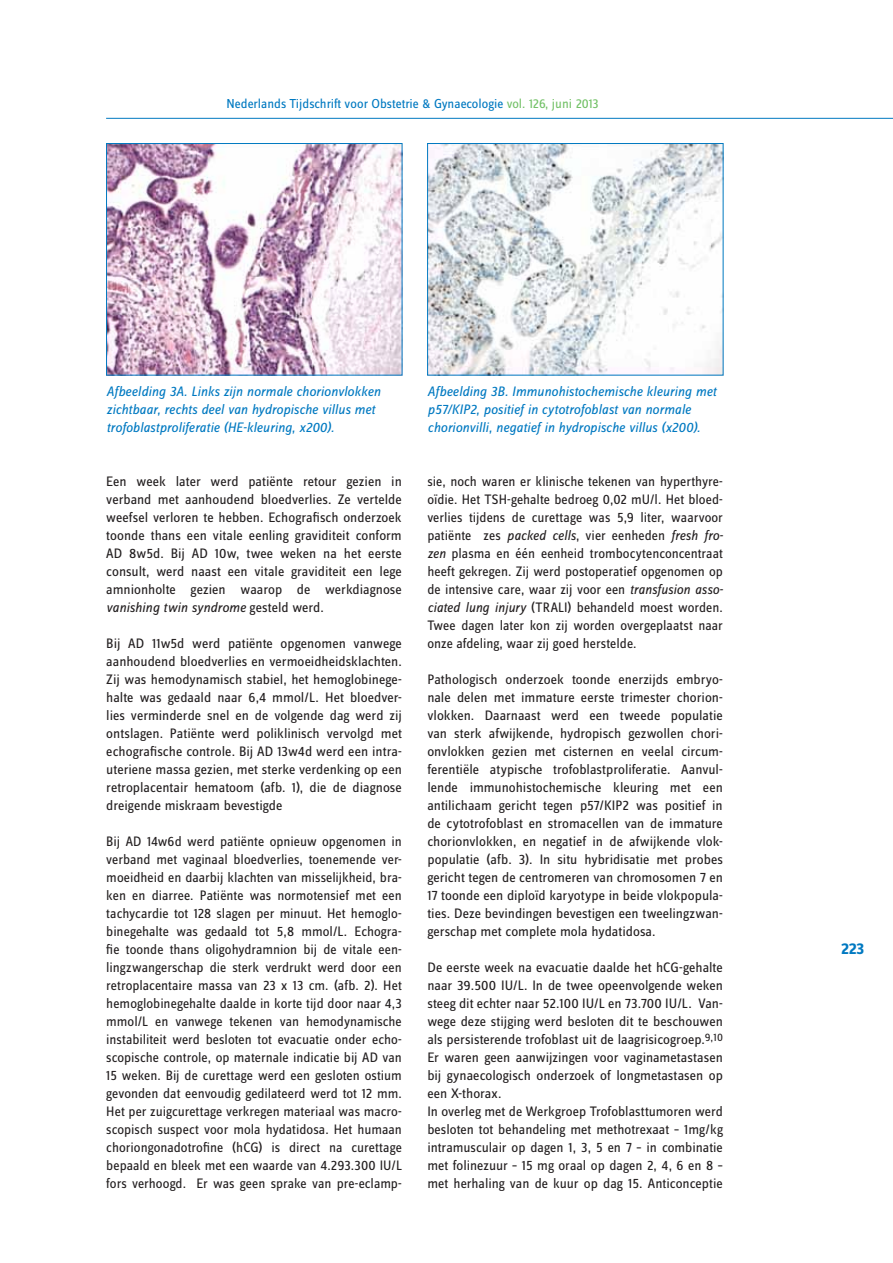
<style>
.page{position:relative;width:893px;height:1263px;background:#fff}
.page>*{position:absolute;margin:0;border:0;box-sizing:border-box;transform-origin:0 0}
.t1{font:700 16.5px "Zine Sans Dis";color:#0079c1}
.t2{font:14.25px/18px "Zine Sans Dis";color:#231f20;text-align:justify}
.t3{font:italic 14.25px/18px "Zine Sans Dis";letter-spacing:-.005em;color:#0079c1}
.t4{font:13.5px "Zine Sans Dis";color:#0079c1}
.s1{color:#73c167}
.s2{font-style:italic}
</style>
<div class="page">
<hr style="left:106px;top:118px;width:787px;height:1px;background:#0079c1">
<img style="left:108px;top:145px;width:292px;height:228px">
<div style="left:106px;top:143px;width:296px;height:232px;border:1px solid #0079c1"></div>
<img style="left:429px;top:145px;width:292px;height:228px">
<div style="left:427px;top:143px;width:296px;height:232px;border:1px solid #0079c1"></div>
<p class="t4" style="left:226px;top:97px;width:373px">Nederlands Tijdschrift voor Obstetrie &amp; Gynaecologie <span class="s1">vol. 126, juni 2013</span></p>
<p class="t3" style="left:107px;top:383px;width:276px">Afbeelding 3A. Links zijn normale chorionvlokken zichtbaar, rechts deel van hydropische villus met trofoblastproliferatie (HE-kleuring, x200).</p>
<p class="t3" style="left:428px;top:383px;width:290px">Afbeelding 3B. Immunohistochemische kleuring met p57/KIP2, positief in cytotrofoblast van normale chorionvilli, negatief in hydropische villus (x200).</p>
<p class="t2" style="left:106px;top:473px;width:297px">Een week later werd patiënte retour gezien in verband met aanhoudend bloedverlies. Ze vertelde weefsel verloren te hebben. Echografisch onderzoek toonde thans een vitale eenling graviditeit conform AD 8w5d. Bij AD 10w, twee weken na het eerste consult, werd naast een vitale graviditeit een lege amnionholte gezien waarop de werkdiagnose <span class="s2">vanishing twin syndrome</span> gesteld werd.</p>
<p class="t2" style="left:106px;top:635px;width:297px">Bij AD 11w5d werd patiënte opgenomen vanwege aanhoudend bloedverlies en vermoeidheidsklachten.<br>Zij was hemodynamisch stabiel, het hemoglobinege&shy;halte was gedaald naar 6,4 mmol/L. Het bloedver&shy;lies verminderde snel en de volgende dag werd zij ontslagen. Patiënte werd poliklinisch vervolgd met echografische controle. Bij AD 13w4d werd een intra&shy;uteriene massa gezien, met sterke verdenking op een retroplacentair hematoom (afb. 1), die de diagnose dreigende miskraam bevestigde</p>
<p class="t2" style="left:106px;top:833px;width:297px">Bij AD 14w6d werd patiënte opnieuw opgenomen in verband met vaginaal bloedverlies, toenemende ver&shy;moeidheid en daarbij klachten van misselijkheid, bra&shy;ken en diarree. Patiënte was normotensief met een tachycardie tot 128 slagen per minuut. Het hemoglo&shy;binegehalte was gedaald tot 5,8 mmol/L. Echogra&shy;fie toonde thans oligohydramnion bij de vitale een&shy;lingzwangerschap die sterk verdrukt werd door een retroplacentaire massa van 23 x 13 cm. (afb. 2). Het hemoglobinegehalte daalde in korte tijd door naar 4,3 mmol/L en vanwege tekenen van hemodynamische instabiliteit werd besloten tot evacuatie onder echo&shy;scopische controle, op maternale indicatie bij AD van 15 weken. Bij de curettage werd een gesloten ostium gevonden dat eenvoudig gedilateerd werd tot 12 mm.<br>Het per zuigcurettage verkregen materiaal was macro&shy;scopisch suspect voor mola hydatidosa. Het humaan choriongonadotrofine (hCG) is direct na curettage bepaald en bleek met een waarde van 4.293.300 IU/L fors verhoogd. Er was geen sprake van pre-eclamp-</p>
<p class="t2" style="left:427px;top:473px;width:297px">sie, noch waren er klinische tekenen van hyperthyre&shy;oïdie. Het TSH-gehalte bedroeg 0,02 mU/l. Het bloed&shy;verlies tijdens de curettage was 5,9 liter, waarvoor patiënte zes <span class="s2">packed cells</span>, vier eenheden <span class="s2">fresh fro&shy;zen</span> plasma en één eenheid trombocytenconcentraat heeft gekregen. Zij werd postoperatief opgenomen op de intensive care, waar zij voor een <span class="s2">transfusion asso&shy;ciated lung injury</span> (TRALI) behandeld moest worden.<br>Twee dagen later kon zij worden overgeplaatst naar onze afdeling, waar zij goed herstelde.</p>
<p class="t2" style="left:427px;top:671px;width:297px">Pathologisch onderzoek toonde enerzijds embryo&shy;nale delen met immature eerste trimester chorion&shy;vlokken. Daarnaast werd een tweede populatie van sterk afwijkende, hydropisch gezwollen chori&shy;onvlokken gezien met cisternen en veelal circum&shy;ferentiële atypische trofoblastproliferatie. Aanvul&shy;lende immunohistochemische kleuring met een antilichaam gericht tegen p57/KIP2 was positief in de cytotrofoblast en stromacellen van de immature chorionvlokken, en negatief in de afwijkende vlok&shy;populatie (afb. 3). In situ hybridisatie met probes gericht tegen de centromeren van chromosomen 7 en 17 toonde een diploïd karyotype in beide vlokpopula&shy;ties. Deze bevindingen bevestigen een tweelingzwan&shy;gerschap met complete mola hydatidosa.</p>
<p class="t2" style="left:427px;top:959px;width:297px;text-align:left">De eerste week na evacuatie daalde het hCG-gehalte naar 39.500 IU/L. In de twee opeenvolgende weken steeg dit echter naar 52.100 IU/L en 73.700 IU/L. Van&shy;wege deze stijging werd besloten dit te beschouwen als persisterende trofoblast uit de laagrisicogroep.<sup>9,10<br></sup>Er waren geen aanwijzingen voor vaginametastasen bij gynaecologisch onderzoek of longmetastasen op een X-thorax.<br>In overleg met de Werkgroep Trofoblasttumoren werd besloten tot behandeling met methotrexaat – 1mg/kg intramusculair op dagen 1, 3, 5 en 7 – in combinatie met folinezuur – 15 mg oraal op dagen 2, 4, 6 en 8 – met herhaling van de kuur op dag 15. Anticonceptie</p>
<p class="t1" style="left:841px;top:940px;width:25px">223</p>
</div>
